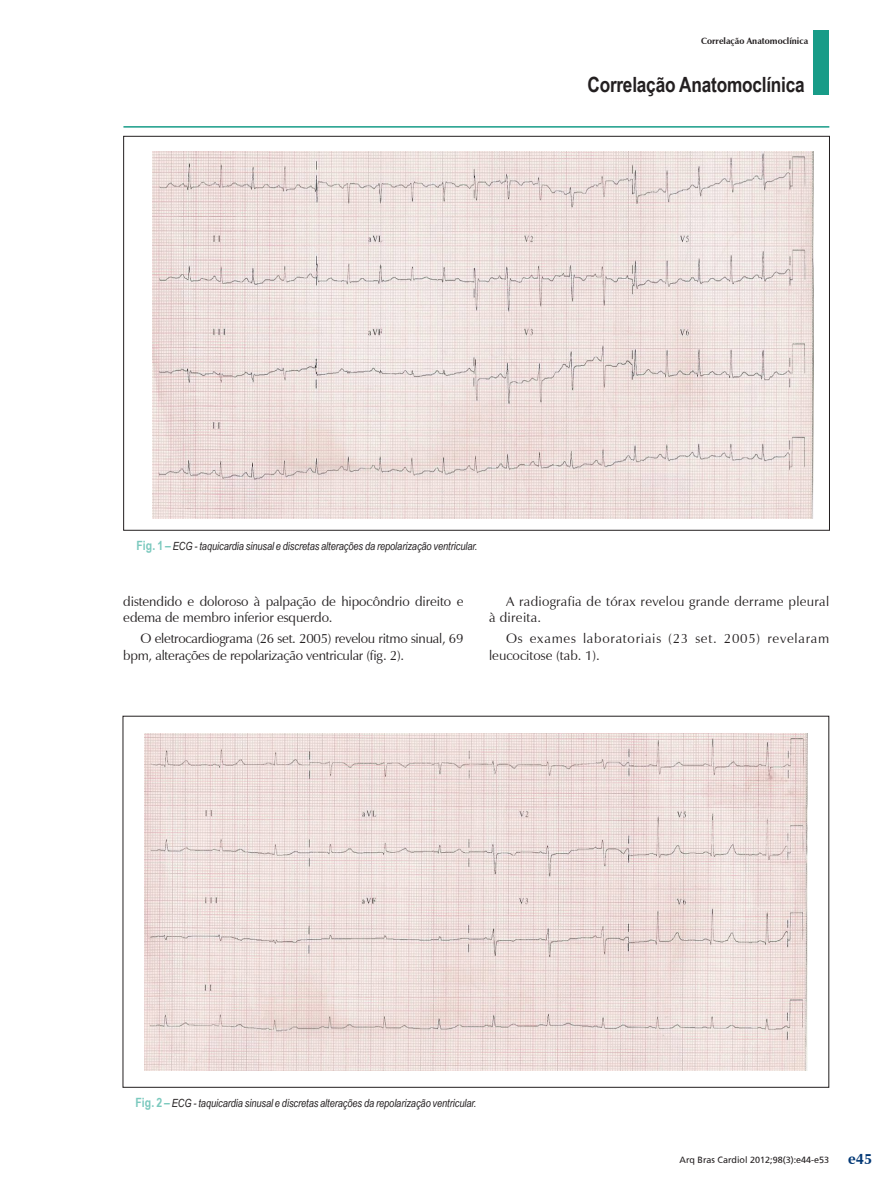
<style>
.page{position:relative;width:893px;height:1191px;background:#fff}
.page>*{position:absolute;margin:0;border:0;box-sizing:border-box;transform-origin:0 0}
.t1{font:700 21px "Arial Narrow";letter-spacing:-.01em;color:#231f20}
.t2{font:700 15px "Zapf Humanist 601 BT";color:#013775}
.Texto{font:13.5px/16.6px "Zapf Humanist 601 BT";letter-spacing:-.005em;color:#231f20}
.Texto-2{font:13.5px/16.6px "Zapf Humanist 601 BT";letter-spacing:.055em;color:#231f20}
.Texto-3{font:13.5px/16.6px "Zapf Humanist 601 BT";letter-spacing:.02em;color:#231f20}
._04_FIGURA_ref{font:italic 11.25px "Arial Narrow";letter-spacing:-.005em;color:#231f20}
.t3{font:9px "Frutiger";color:#231f20}
.t4{font:700 9px "Zapf Humanist 601 BT";color:#231f20}
.s1{font-weight:700;font-style:normal;font-size:12.75px;color:#7bc9be}
</style>
<div class="page">
<div style="left:813px;top:30px;width:16px;height:64px;background:#189c88"></div>
<hr style="left:123px;top:126px;width:706px;height:2px;background:#189c88">
<img style="left:152px;top:151px;width:662px;height:368px">
<img style="left:145px;top:733px;width:662px;height:337px">
<p class="t4" style="left:701px;top:36px;width:109px">Correlação Anatomoclínica</p>
<p class="t1" style="left:587px;top:69px;width:219px">Correlação Anatomoclínica</p>
<p class="_04_FIGURA_ref" style="left:137px;top:538px;width:342px"><span class="s1">Fig. 1 –</span> ECG - taquicardia sinusal e discretas alterações da repolarização ventricular.</p>
<p class="Texto" style="left:123px;top:593px;width:342px">distendido e doloroso à palpação de hipocôndrio direito e edema de membro inferior esquerdo.</p>
<p class="Texto" style="left:123px;top:630px;width:342px;text-indent:17px">O eletrocardiograma (26 set. 2005) revelou ritmo sinual, 69 bpm, alterações de repolarização ventricular (fig. 2).</p>
<p class="Texto-3" style="left:489px;top:593px;width:342px;text-indent:17px">A radiografia de tórax revelou grande derrame pleural à direita.</p>
<p class="Texto-2" style="left:489px;top:630px;width:342px;text-indent:17px">Os exames laboratoriais (23 set. 2005) revelaram leucocitose (tab. 1).</p>
<p class="_04_FIGURA_ref" style="left:136px;top:1095px;width:342px"><span class="s1">Fig. 2 –</span> ECG - taquicardia sinusal e discretas alterações da repolarização ventricular.</p>
<p class="t3" style="left:680px;top:1154px;width:151px">Arq Bras Cardiol 2012;98(3):e44-e53</p>
<p class="t2" style="left:848px;top:1149px;width:26px">e45</p>
</div>
